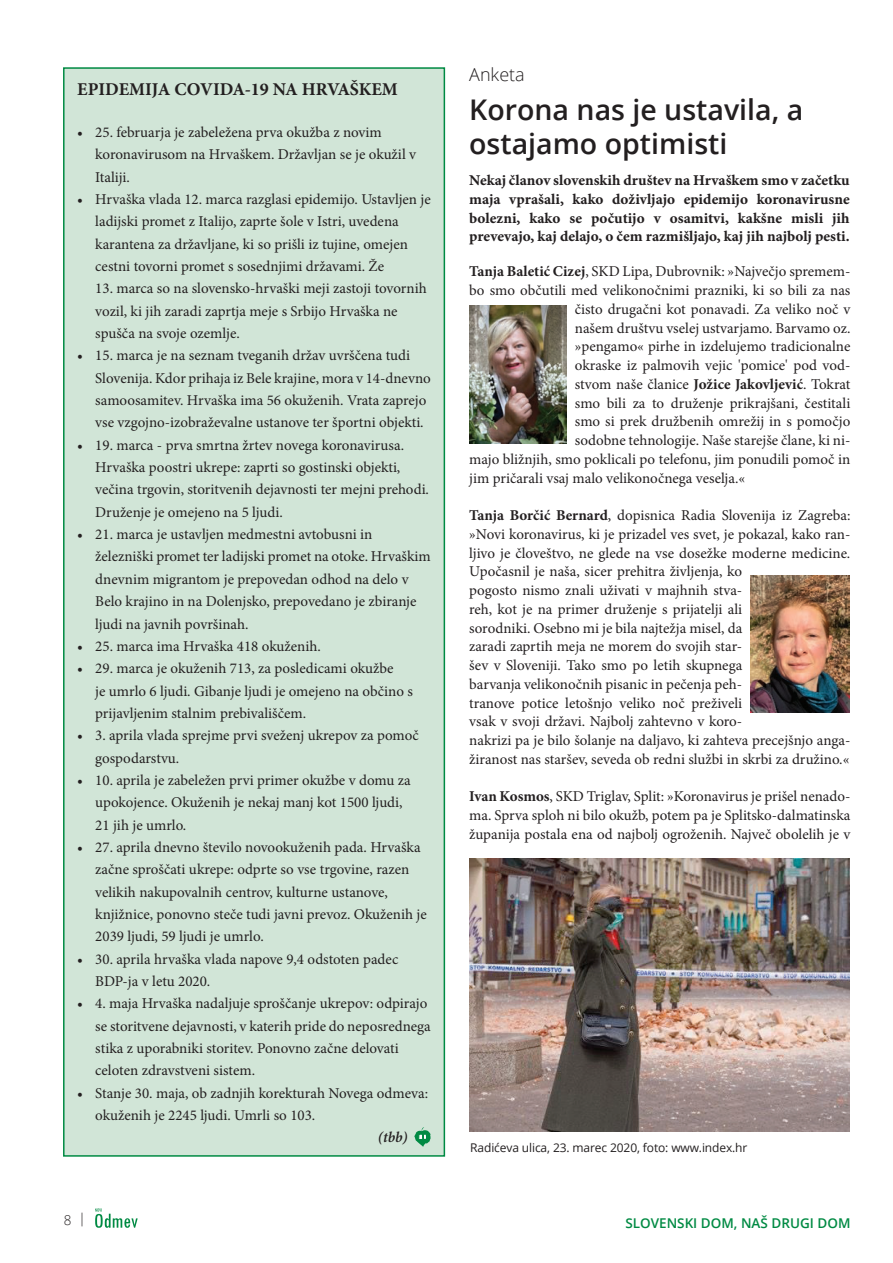
<style>
.page{position:relative;width:893px;height:1263px;background:#fff}
.page>*{position:absolute;margin:0;border:0;box-sizing:border-box;transform-origin:0 0}
.t1{font:600 28.5px/34.2px "Open Sans";color:#231f20}
.t2{font:700 18px "Minion Pro";color:#231f20}
.t3{font:300 18px "Open Sans";color:#231f20}
.t4{font:15px/22.4px "Minion Pro";color:#231f20}
.t5{font:15px/18.8px "Minion Pro Bold Capt";color:#231f20;text-align:justify}
.t6{font:italic 600 15px "Minion Pro";color:#231f20}
.t7{font:600 13.5px "Open Sans";color:#008a43}
.t8{font:300 13.5px "Open Sans";color:#231f20}
.t9{font:12px "Open Sans";letter-spacing:-.01em;color:#231f20}
.s1{font-weight:700}
</style>
<div class="page">
<svg style="left:95px;top:1208px;width:43px;height:20px"></svg>
<div style="left:64px;top:68px;width:380px;height:1088px;background:#d1e5d7"></div>
<div style="left:63px;top:67px;width:382px;height:1090px;border:2px solid #008a43"></div>
<svg style="left:414px;top:1127px;width:17px;height:20px"></svg>
<img style="left:751px;top:576px;width:99px;height:137px">
<img style="left:470px;top:305px;width:96px;height:139px">
<img style="left:470px;top:859px;width:380px;height:273px">
<p class="t2" style="left:77px;top:76px;width:322px">EPIDEMIJA COVIDA-19 NA HRVAŠKEM</p>
<p class="t4" style="left:95px;top:121px;width:322px;text-indent:-18px">• 25. februarja je zabeležena prva okužba z novim koronavirusom na Hrvaškem. Državljan se je okužil v<br>Italiji.</p>
<p class="t4" style="left:95px;top:188px;width:337px;text-indent:-18px">• Hrvaška vlada 12. marca razglasi epidemijo. Ustavljen je ladijski promet z Italijo, zaprte šole v Istri, uvedena karantena za državljane, ki so prišli iz tujine, omejen cestni tovorni promet s sosednjimi državami. Že</p>
<p class="t4" style="left:95px;top:278px;width:333px">13. marca so na slovensko-hrvaški meji zastoji tovornih vozil, ki jih zaradi zaprtja meje s Srbijo Hrvaška ne spušča na svoje ozemlje.</p>
<p class="t4" style="left:95px;top:345px;width:337px;text-indent:-18px">• 15. marca je na seznam tveganih držav uvrščena tudi Slovenija. Kdor prihaja iz Bele krajine, mora v 14-dnevno samoosamitev. Hrvaška ima 56 okuženih. Vrata zaprejo vse vzgojno-izobraževalne ustanove ter športni objekti.</p>
<p class="t4" style="left:95px;top:434px;width:335px;text-indent:-18px">• 19. marca - prva smrtna žrtev novega koronavirusa.<br>Hrvaška poostri ukrepe: zaprti so gostinski objekti, večina trgovin, storitvenih dejavnosti ter mejni prehodi.<br>Druženje je omejeno na 5 ljudi.</p>
<p class="t4" style="left:95px;top:523px;width:337px;text-indent:-18px">• 21. marca je ustavljen medmestni avtobusni in železniški promet ter ladijski promet na otoke. Hrvaškim dnevnim migrantom je prepovedan odhod na delo v Belo krajino in na Dolenjsko, prepovedano je zbiranje ljudi na javnih površinah.</p>
<p class="t4" style="left:77px;top:635px;width:245px">• 25. marca ima Hrvaška 418 okuženih.</p>
<p class="t4" style="left:95px;top:657px;width:319px;text-indent:-18px">• 29. marca je okuženih 713, za posledicami okužbe<br>je umrlo 6 ljudi. Gibanje ljudi je omejeno na občino s prijavljenim stalnim prebivališčem.</p>
<p class="t4" style="left:95px;top:724px;width:325px;text-indent:-18px">• 3. aprila vlada sprejme prvi sveženj ukrepov za pomoč gospodarstvu.</p>
<p class="t4" style="left:95px;top:769px;width:317px;text-indent:-18px">• 10. aprila je zabeležen prvi primer okužbe v domu za upokojence. Okuženih je nekaj manj kot 1500 ljudi,<br>21 jih je umrlo.</p>
<p class="t4" style="left:95px;top:836px;width:333px;text-indent:-18px">• 27. aprila dnevno število novookuženih pada. Hrvaška začne sproščati ukrepe: odprte so vse trgovine, razen velikih nakupovalnih centrov, kulturne ustanove, knjižnice, ponovno steče tudi javni prevoz. Okuženih je 2039 ljudi, 59 ljudi je umrlo.</p>
<p class="t4" style="left:95px;top:948px;width:305px;text-indent:-18px">• 30. aprila hrvaška vlada napove 9,4 odstoten padec<br>BDP-ja v letu 2020.</p>
<p class="t4" style="left:95px;top:992px;width:337px;text-indent:-18px">• 4. maja Hrvaška nadaljuje sproščanje ukrepov: odpirajo se storitvene dejavnosti, v katerih pride do neposrednega stika z uporabniki storitev. Ponovno začne delovati celoten zdravstveni sistem.</p>
<p class="t4" style="left:95px;top:1082px;width:334px;text-indent:-18px">• Stanje 30. maja, ob zadnjih korekturah Novega odmeva: okuženih je 2245 ljudi. Umrli so 103.</p>
<p class="t6" style="left:378px;top:1127px;width:31px">(tbb)</p>
<p class="t3" style="left:469px;top:62px;width:57px">Anketa</p>
<h1 class="t1" style="left:469px;top:91px;width:335px">Korona nas je ustavila, a ostajamo optimisti</h1>
<p class="t5" style="left:469px;top:172px;width:382px">Nekaj članov slovenskih društev na Hrvaškem smo v začetku maja vprašali, kako doživljajo epidemijo koronavirusne bolezni, kako se počutijo v osamitvi, kakšne misli jih prevevajo, kaj delajo, o čem razmišljajo, kaj jih najbolj pesti.</p>
<p class="t4" style="left:469px;top:260px;width:383px"><span class="s1">Tanja Baletić Cizej</span>, SKD Lipa, Dubrovnik: »Največjo spremem-</p>
<p class="t4" style="left:469px;top:279px;width:383px">bo smo občutili med velikonočnimi prazniki, ki so bili za nas</p>
<p class="t4" style="left:575px;top:298px;width:277px">čisto drugačni kot ponavadi. Za veliko noč v</p>
<p class="t4" style="left:575px;top:317px;width:277px">našem društvu vselej ustvarjamo. Barvamo oz.</p>
<p class="t4" style="left:575px;top:335px;width:277px">»pengamo« pirhe in izdelujemo tradicionalne</p>
<p class="t4" style="left:575px;top:354px;width:277px">okraske iz palmovih vejic 'pomice' pod vod-</p>
<p class="t4" style="left:575px;top:373px;width:277px">stvom naše članice <span class="s1">Jožice Jakovljević</span>. Tokrat</p>
<p class="t4" style="left:575px;top:392px;width:277px">smo bili za to druženje prikrajšani, čestitali</p>
<p class="t4" style="left:575px;top:410px;width:277px">smo si prek družbenih omrežij in s pomočjo</p>
<p class="t4" style="left:575px;top:429px;width:277px">sodobne tehnologije. Naše starejše člane, ki ni-</p>
<p class="t4" style="left:469px;top:448px;width:383px">majo bližnjih, smo poklicali po telefonu, jim ponudili pomoč in</p>
<p class="t4" style="left:469px;top:467px;width:277px">jim pričarali vsaj malo velikonočnega veselja.«</p>
<p class="t4" style="left:469px;top:506px;width:383px;line-height:18.8px"><span class="s1">Tanja Borčić Bernard</span>, dopisnica Radia Slovenija iz Zagreba: »Novi koronavirus, ki je prizadel ves svet, je pokazal, kako ran&shy;ljivo je človeštvo, ne glede na vse dosežke moderne medicine.<br>Upočasnil je naša, sicer prehitra življenja, ko<br>pogosto nismo znali uživati v majhnih stva-<br>reh, kot je na primer druženje s prijatelji ali<br>sorodniki. Osebno mi je bila najtežja misel, da<br>zaradi zaprtih meja ne morem do svojih star-<br>šev v Sloveniji. Tako smo po letih skupnega<br>barvanja velikonočnih pisanic in pečenja peh-<br>tranove potice letošnjo veliko noč preživeli<br>vsak v svoji državi. Najbolj zahtevno v koro-<br>nakrizi pa je bilo šolanje na daljavo, ki zahteva precejšnjo anga&shy;žiranost nas staršev, seveda ob redni službi in skrbi za družino.«</p>
<p class="t4" style="left:469px;top:787px;width:383px;line-height:18.8px;text-align:justify"><span class="s1">Ivan Kosmos</span>, SKD Triglav, Split: »Koronavirus je prišel nenado&shy;ma. Sprva sploh ni bilo okužb, potem pa je Splitsko-dalmatinska županija postala ena od najbolj ogroženih. Največ obolelih je v</p>
<p class="t9" style="left:470px;top:1139px;width:279px">Radićeva ulica, 23. marec 2020, foto: www.index.hr</p>
<p class="t8" style="left:64px;top:1210px;width:24px">8 |</p>
<p class="t7" style="left:625px;top:1214px;width:227px">SLOVENSKI DOM, NAŠ DRUGI DOM</p>
</div>
